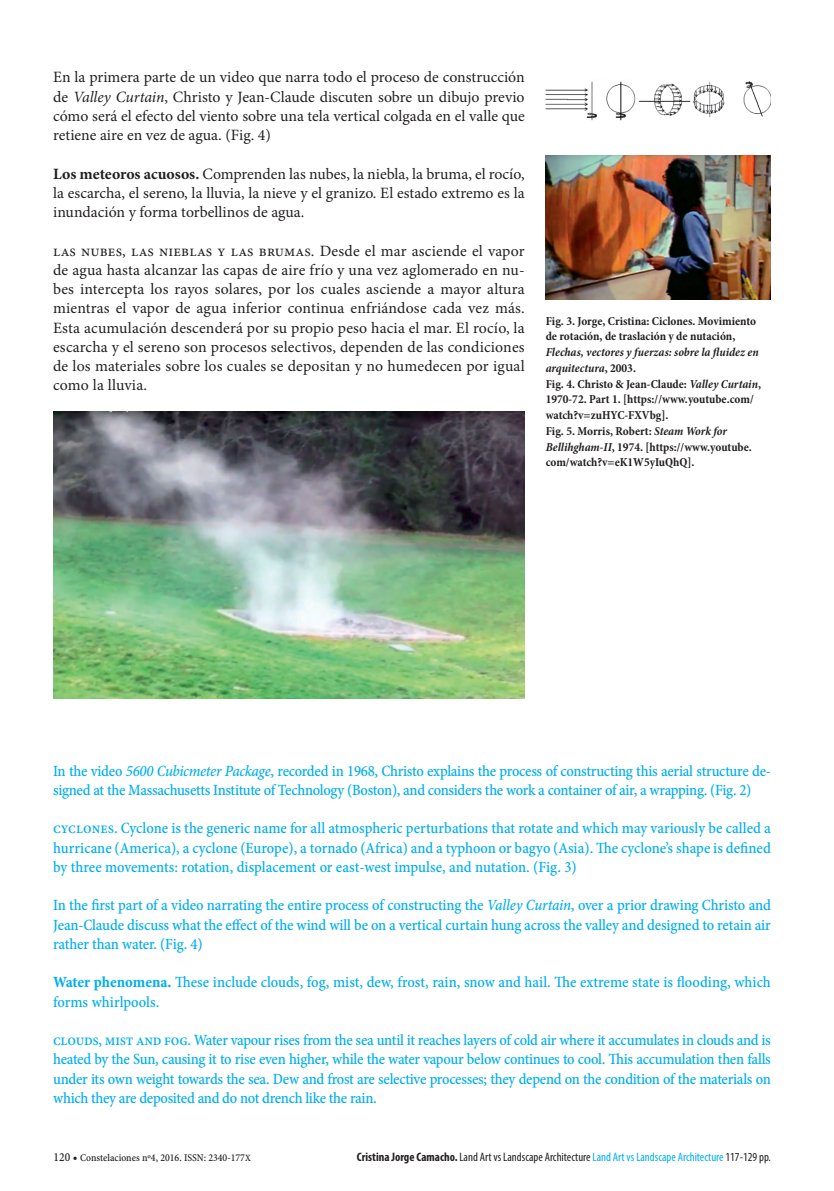
<style>
.page{position:relative;width:834px;height:1191px;background:#fff}
.page>*{position:absolute;margin:0;border:0;box-sizing:border-box;transform-origin:0 0}
.TEXTO_GENERAL_INGLÉS{font:15.75px/19.2px "Minion Pro Medium Cn Capt";letter-spacing:-.02em;color:#00aeef;text-align:justify}
.TEXTO_GENERAL_01{font:15.75px/19.2px "Minion Pro";letter-spacing:.005em;color:#231f20;text-align:justify}
.PIES_FOTO{font:700 condensed 12.25px/15.8px "Minion Pro";color:#231f20}
.SEGUIMIENTO_AUTOR_TI{font:condensed 12.25px "Myriad Pro";color:#231f20}
.t1{font:10.5px "Minion Pro Medium Cn Capt";color:#231f20}
.s1{font-style:italic}
.s2{font-weight:700}
.s3{font-family:"Minion Pro Medium Cn It Capt"}
.s4{font-family:"Minion Pro Bold Cn Capt"}
.s5{font-size:12.25px}
.s6{font-size:9.62px}
.s7{color:#00aeef}
</style>
<div class="page">
<img style="left:545px;top:81px;width:225px;height:40px">
<img style="left:545px;top:155px;width:225px;height:145px">
<img style="left:54px;top:411px;width:470px;height:287px">
<p class="TEXTO_GENERAL_01" style="left:53px;top:68px;width:473px">En la primera parte de un video que narra todo el proceso de construcción de <span class="s1">Valley Curtain</span>, Christo y Jean-Claude discuten sobre un dibujo previo cómo será el efecto del viento sobre una tela vertical colgada en el valle que retiene aire en vez de agua. (Fig. 4)</p>
<p class="TEXTO_GENERAL_01" style="left:53px;top:164px;width:473px"><span class="s2">Los meteoros acuosos.</span> Comprenden las nubes, la niebla, la bruma, el rocío, la escarcha, el sereno, la lluvia, la nieve y el granizo. El estado extremo es la inundación y forma torbellinos de agua.</p>
<p class="TEXTO_GENERAL_01" style="left:53px;top:241px;width:473px">las nubes, las nieblas y las brumas. Desde el mar asciende el vapor de agua hasta alcanzar las capas de aire frío y una vez aglomerado en nu&shy;bes intercepta los rayos solares, por los cuales asciende a mayor altura mientras el vapor de agua inferior continua enfriándose cada vez más.<br>Esta acumulación descenderá por su propio peso hacia el mar. El rocío, la escarcha y el sereno son procesos selectivos, dependen de las condiciones de los materiales sobre los cuales se depositan y no humedecen por igual como la lluvia.</p>
<p class="PIES_FOTO" style="left:545px;top:313px;width:214px">Fig. 3. Jorge, Cristina: Ciclones. Movimiento de rotación, de traslación y de nutación, <span class="s1">Flechas, vectores y fuerzas: sobre la fluidez en arquitectura</span>, 2003.</p>
<p class="PIES_FOTO" style="left:545px;top:376px;width:217px">Fig. 4. Christo &amp; Jean-Claude: <span class="s1">Valley Curtain</span>,<br>1970-72. Part 1. [https://www.youtube.com/ watch?v=zuHYC-FXVbg].</p>
<p class="PIES_FOTO" style="left:545px;top:423px;width:208px">Fig. 5. Morris, Robert: <span class="s1">Steam Work for<br>Bellihgham-II</span>, 1974. [https://www.youtube. com/watch?v=eK1W5yIuQhQ].</p>
<p class="TEXTO_GENERAL_INGLÉS" style="left:53px;top:761px;width:719px">In the video <span class="s3">5600 Cubicmeter Package</span>, recorded in 1968, Christo explains the process of constructing this aerial structure de&shy;signed at the Massachusetts Institute of Technology (Boston), and considers the work a container of air, a wrapping. (Fig. 2)</p>
<p class="TEXTO_GENERAL_INGLÉS" style="left:53px;top:818px;width:719px">cyclones. Cyclone is the generic name for all atmospheric perturbations that rotate and which may variously be called a hurricane (America), a cyclone (Europe), a tornado (Africa) and a typhoon or bagyo (Asia). The cyclone’s shape is defined by three movements: rotation, displacement or east-west impulse, and nutation. (Fig. 3)</p>
<p class="TEXTO_GENERAL_INGLÉS" style="left:53px;top:895px;width:719px">In the first part of a video narrating the entire process of constructing the <span class="s3">Valley Curtain</span>, over a prior drawing Christo and Jean-Claude discuss what the effect of the wind will be on a vertical curtain hung across the valley and designed to retain air rather than water. (Fig. 4)</p>
<p class="TEXTO_GENERAL_INGLÉS" style="left:53px;top:972px;width:719px"><span class="s4">Water phenomena.</span> These include clouds, fog, mist, dew, frost, rain, snow and hail. The extreme state is flooding, which forms whirlpools.</p>
<p class="TEXTO_GENERAL_INGLÉS" style="left:53px;top:1030px;width:719px">clouds, mist and fog. Water vapour rises from the sea until it reaches layers of cold air where it accumulates in clouds and is heated by the Sun, causing it to rise even higher, while the water vapour below continues to cool. This accumulation then falls under its own weight towards the sea. Dew and frost are selective processes; they depend on the condition of the materials on which they are deposited and do not drench like the rain.</p>
<p class="t1" style="left:54px;top:1150px;width:199px"><span class="s5">120 •</span> Constelaciones nº4, 2016. ISSN: 2340-177<span class="s6">X</span></p>
<p class="SEGUIMIENTO_AUTOR_TI" style="left:357px;top:1149px;width:415px"><span class="s2">Cristina Jorge Camacho.</span> Land Art vs Landscape Architecture <span class="s7">Land Art vs Landscape Architecture</span> 117-129 pp.</p>
</div>
